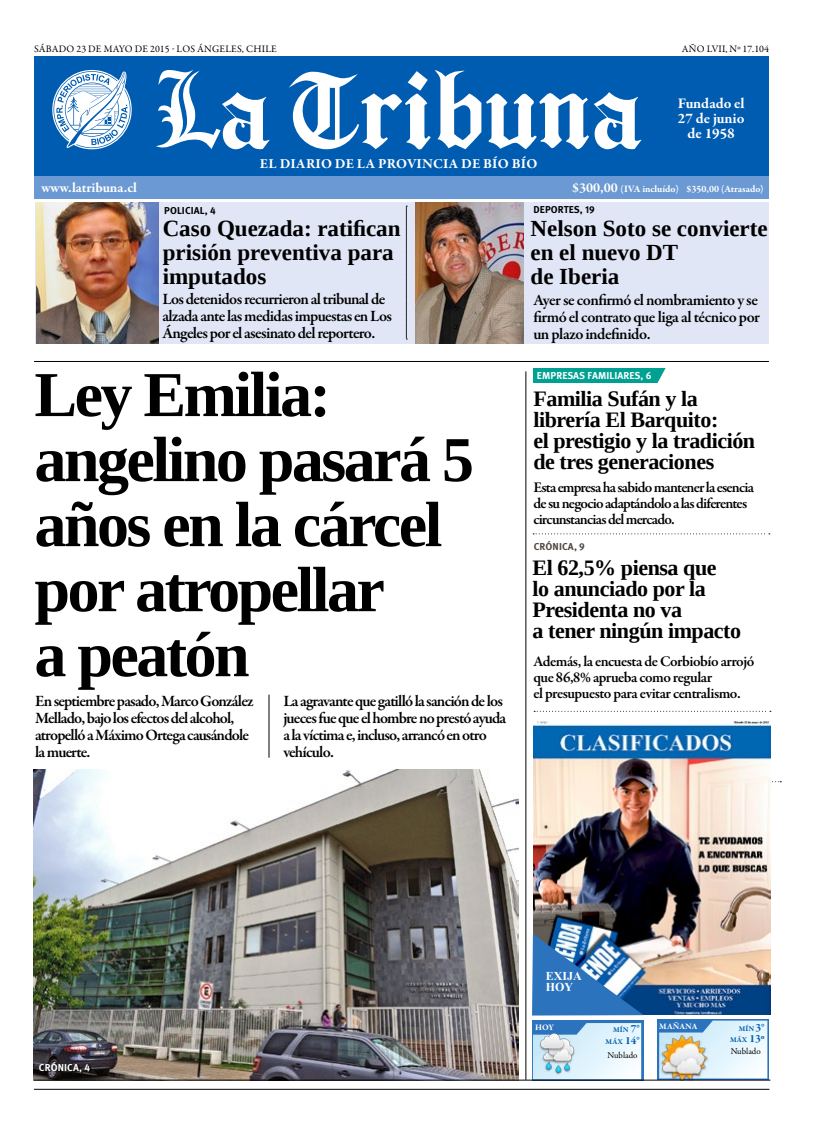
<style>
.page{position:relative;width:820px;height:1134px;background:#fff}
.page>*{position:absolute;margin:0;border:0;box-sizing:border-box;transform-origin:0 0}
.t1{font:700 64px/65px "Liberation Serif";letter-spacing:-.04em;color:#000}
.t2{font:700 23px/24px "Liberation Serif";color:#000}
.t3{font:700 22px/21px "Liberation Serif";letter-spacing:-.02em;color:#000}
.t4{font:600 16px/17px "Garamond Premr Pro";letter-spacing:-.05em;color:#000}
.t5{font:600 15px/16px "Garamond Premr Pro";letter-spacing:-.045em;color:#000}
.t6{font:700 15px/15px "Garamond Premr Pro";letter-spacing:-.015em;color:#fff;text-align:center}
.t7{font:700 14px "Garamond Premr Pro";letter-spacing:.01em;color:#fff}
.t8{font:700 12px/11px "Times New Roman";color:#fff}
.t9{font:10px "Garamond Premr Pro";letter-spacing:.02em;color:#000}
.t10{font:700 10px "Meta Pro";letter-spacing:.01em;color:#fff}
.t11{font:700 10px "Garamond Premr Pro";color:#fff}
.t12{font:700 10px "Meta Pro";letter-spacing:.01em;color:#000}
.t13{font:700 10px "Meta Pro";letter-spacing:.01em;color:#50473f}
.t14{font:9px "Garamond Premr Pro";color:#000}
.t15{font:700 8.5px "Garamond Premr Pro";letter-spacing:.005em;color:#fff}
.t16{font:700 7.5px/11.3px "Garamond Premr Pro";letter-spacing:.005em;color:#005cb0;text-align:right}
.s1{font-size:10px}
.s2{font-size:11.3px}
</style>
<div class="page">
<img style="left:34px;top:770px;width:484px;height:310px">
<div style="left:533px;top:368px;width:137px;height:14px;background:#00a093"></div>
<hr style="left:525px;top:371px;width:1px;height:709px;background:#000">
<div style="left:34px;top:56px;width:734px;height:142px;background:#005cb0"></div>
<div style="left:34px;top:177px;width:734px;height:22px;background:#6b99d3"></div>
<svg style="left:289px;top:70px;width:352px;height:80px"></svg>
<svg style="left:156px;top:70px;width:113px;height:79px"></svg>
<svg style="left:53px;top:71px;width:77px;height:77px"></svg>
<hr style="left:34px;top:361px;width:734px;height:1px;background:#000">
<hr style="left:34px;top:1089px;width:735px;height:1px;background:#000">
<div style="left:532px;top:1020px;width:111px;height:60px;background:linear-gradient(to right,#2c73be,#2c73be)"></div>
<svg style="left:657px;top:1019px;width:111px;height:61px"></svg>
<svg style="left:659px;top:1020px;width:108px;height:58px"></svg>
<svg style="left:532px;top:1023px;width:109px;height:56px"></svg>
<hr style="left:268px;top:695px;width:1px;height:63px;background:#000">
<svg style="left:39px;top:1062px;width:53px;height:13px"></svg>
<img style="left:659px;top:1035px;width:49px;height:45px">
<svg style="left:656px;top:368px;width:14px;height:15px"></svg>
<div style="left:36px;top:202px;width:732px;height:142px;background:#e1e6f6"></div>
<hr style="left:34px;top:1080px;width:736px;height:1px;background:#000">
<img style="left:532px;top:1033px;width:49px;height:46px">
<img style="left:37px;top:202px;width:122px;height:142px">
<img style="left:415px;top:202px;width:108px;height:142px">
<svg style="left:406px;top:206px;width:1px;height:134px"></svg>
<svg style="left:533px;top:533px;width:236px;height:1px"></svg>
<svg style="left:534px;top:711px;width:236px;height:1px"></svg>
<img style="left:533px;top:721px;width:236px;height:294px">
<img style="left:532px;top:934px;width:111px;height:81px">
<p class="t9" style="left:34px;top:43px;width:244px">SÁBADO 23 DE MAYO DE 2015 - LOS ÁNGELES, CHILE</p>
<p class="t9" style="left:681px;top:43px;width:88px">AÑO LVII, Nº 17.104</p>
<p class="t7" style="left:260px;top:155px;width:279px">El diario de la provincia de Bío Bío</p>
<p class="t6" style="left:677px;top:96px;width:68px">Fundado el<br>27 de junio de 1958</p>
<p class="t7" style="left:41px;top:179px;width:97px">www.latribuna.cl</p>
<p class="t7" style="left:572px;top:179px;width:59px">$300,00 <span class="s1">(IVA</span></p>
<p class="t11" style="left:642px;top:182px;width:123px">incluído) $350,00 (Atrasado)</p>
<p class="t12" style="left:164px;top:204px;width:53px">POLICIAL, 4</p>
<h2 class="t2" style="left:163px;top:216px;width:239px">Caso Quezada: ratifican prisión preventiva para imputados</h2>
<p class="t4" style="left:162px;top:291px;width:231px">Los detenidos recurrieron al tribunal de alzada ante las medidas impuestas en Los<br>Ángeles por el asesinato del reportero.</p>
<h1 class="t1" style="left:34px;top:361px;width:441px">Ley Emilia: angelino pasará 5 años en la cárcel por atropellar<br>a peatón</h1>
<p class="t4" style="left:35px;top:693px;width:220px">En septiembre pasado, Marco González<br>Mellado, bajo los efectos del alcohol, atropelló a Máximo Ortega causándole la muerte.</p>
<p class="t4" style="left:283px;top:693px;width:224px">La agravante que gatilló la sanción de los jueces fue que el hombre no prestó ayuda a la víctima e, incluso, arrancó en otro vehículo.</p>
<p class="t12" style="left:533px;top:203px;width:14px">DEPOR</p>
<p class="t12" style="left:563px;top:203px;width:33px">TES, 19</p>
<h2 class="t2" style="left:530px;top:216px;width:238px">Nelson Soto se convierte en el nuevo DT<br>de Iberia</h2>
<p class="t4" style="left:533px;top:292px;width:228px">Ayer se confirmó el nombramiento y se firmó el contrato que liga al técnico por un plazo indefinido.</p>
<p class="t10" style="left:536px;top:369px;width:116px">EMPRESAS FAMILIARES, 6</p>
<h3 class="t3" style="left:533px;top:388px;width:223px">Familia Sufán y la librería El Barquito:<br>el prestigio y la tradición de tres generaciones</h3>
<p class="t5" style="left:533px;top:479px;width:222px">Esta empresa ha sabido mantener la esencia de su negocio adaptándolo a las diferentes circunstancias del mercado.</p>
<h3 class="t3" style="left:532px;top:557px;width:210px">El 62,5% piensa que<br>lo anunciado por la<br>Presidenta no va<br>a tener ningún impacto</h3>
<p class="t13" style="left:533px;top:541px;width:53px">CRÓNICA, 9</p>
<p class="t5" style="left:533px;top:653px;width:222px">Además, la encuesta de Corbiobío arrojó que 86,8% aprueba como regular<br>el presupuesto para evitar centralismo.</p>
<p class="t10" style="left:39px;top:1061px;width:53px">CRÓNICA, 4</p>
<p class="t8" style="left:545px;top:970px;width:37px">EXIJA<br>HOY</p>
<p class="t15" style="left:535px;top:1022px;width:21px">HOY</p>
<p class="t16" style="left:605px;top:1024px;width:36px">MÍN <span class="s2">7°<br></span>MÁX <span class="s2">14°</span></p>
<p class="t14" style="left:607px;top:1049px;width:32px">NUBLADO</p>
<p class="t15" style="left:659px;top:1021px;width:28px">MAÑANA</p>
<p class="t16" style="left:729px;top:1023px;width:36px">MÍN <span class="s2">3°<br></span>MÁX <span class="s2">13º</span></p>
<p class="t14" style="left:730px;top:1045px;width:32px">NUBLADO</p>
</div>
